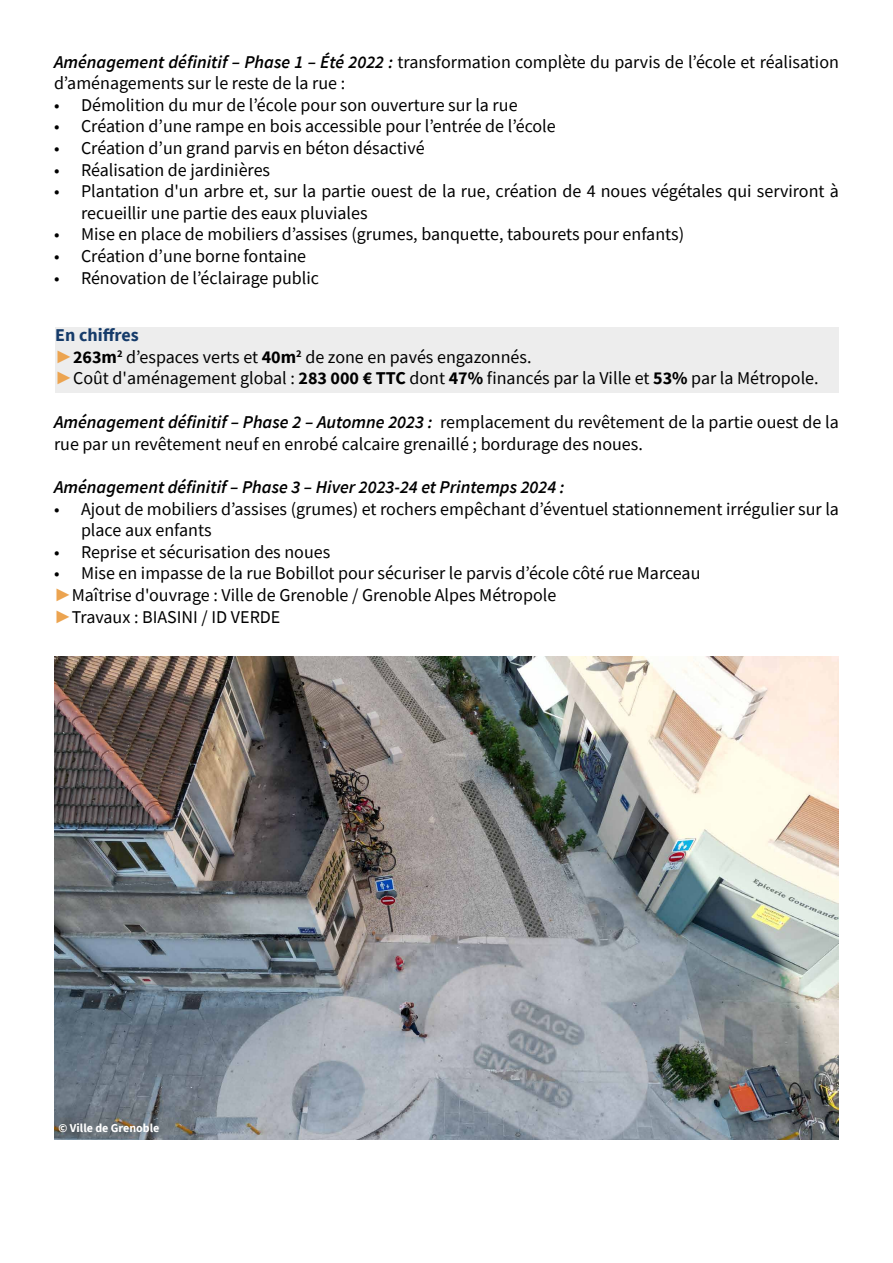
<style>
.page{position:relative;width:893px;height:1263px;background:#fff}
.page>*{position:absolute;margin:0;border:0;box-sizing:border-box;transform-origin:0 0}
.t1{font:18px/21.6px "Source Sans Pro";color:#000}
.t2{font:italic 600 18px "Source Sans Pro";color:#000}
.t3{font:700 12px "Source Sans Pro";color:#fff}
.s1{font-weight:600;font-style:italic}
.s2{font-weight:700;color:#153b6a}
.s3{font-family:"Arial";font-weight:900;color:#eca450}
.s4{font-weight:700}
</style>
<div class="page">
<div style="left:55px;top:327px;width:784px;height:66px;background:#ededed"></div>
<img style="left:54px;top:657px;width:785px;height:482px">
<p class="t1" style="left:54px;top:51px;width:786px"><span class="s1">Aménagement définitif – Phase 1 – Été 2022 :</span> transformation complète du parvis de l’école et réalisation d’aménagements sur le reste de la rue :</p>
<p class="t1" style="left:54px;top:94px;width:465px">• Démolition du mur de l’école pour son ouverture sur la rue</p>
<p class="t1" style="left:54px;top:115px;width:503px">• Création d’une rampe en bois accessible pour l’entrée de l’école</p>
<p class="t1" style="left:54px;top:137px;width:372px">• Création d’un grand parvis en béton désactivé</p>
<p class="t1" style="left:54px;top:159px;width:218px">• Réalisation de jardinières</p>
<p class="t1" style="left:81px;top:180px;width:759px;text-indent:-27px">• Plantation d'un arbre et, sur la partie ouest de la rue, création de 4 noues végétales qui serviront à recueillir une partie des eaux pluviales</p>
<p class="t1" style="left:54px;top:223px;width:632px">• Mise en place de mobiliers d’assises (grumes, banquette, tabourets pour enfants)</p>
<p class="t1" style="left:54px;top:245px;width:254px">• Création d’une borne fontaine</p>
<p class="t1" style="left:54px;top:267px;width:267px">• Rénovation de l’éclairage public</p>
<p class="t1" style="left:55px;top:324px;width:765px"><span class="s2">En chiffres<br></span><span class="s3">►</span><span class="s4">263m</span><sup>2</sup> d’espaces verts et <span class="s4">40m</span><sup>2</sup> de zone en pavés engazonnés.<br><span class="s3">►</span>Coût d'aménagement global : <span class="s4">283 000 € TTC</span> dont <span class="s4">47%</span> financés par la Ville et <span class="s4">53%</span> par la Métropole.</p>
<p class="t1" style="left:54px;top:411px;width:786px"><span class="s1">Aménagement définitif – Phase 2 – Automne 2023 :</span> remplacement du revêtement de la partie ouest de la rue par un revêtement neuf en enrobé calcaire grenaillé ; bordurage des noues.</p>
<p class="t2" style="left:54px;top:475px;width:512px">Aménagement définitif – Phase 3 – Hiver 2023-24 et Printemps 2024 :</p>
<p class="t1" style="left:81px;top:498px;width:759px;text-indent:-27px">• Ajout de mobiliers d’assises (grumes) et rochers empêchant d’éventuel stationnement irrégulier sur la place aux enfants</p>
<p class="t1" style="left:54px;top:541px;width:278px">• Reprise et sécurisation des noues</p>
<p class="t1" style="left:54px;top:562px;width:648px">• Mise en impasse de la rue Bobillot pour sécuriser le parvis d’école côté rue Marceau <span class="s3">►</span>Maîtrise d'ouvrage : Ville de Grenoble / Grenoble Alpes Métropole<br><span class="s3">►</span>Travaux : BIASINI / ID VERDE</p>
<p class="t3" style="left:59px;top:1120px;width:102px">© Ville de Grenoble</p>
</div>
